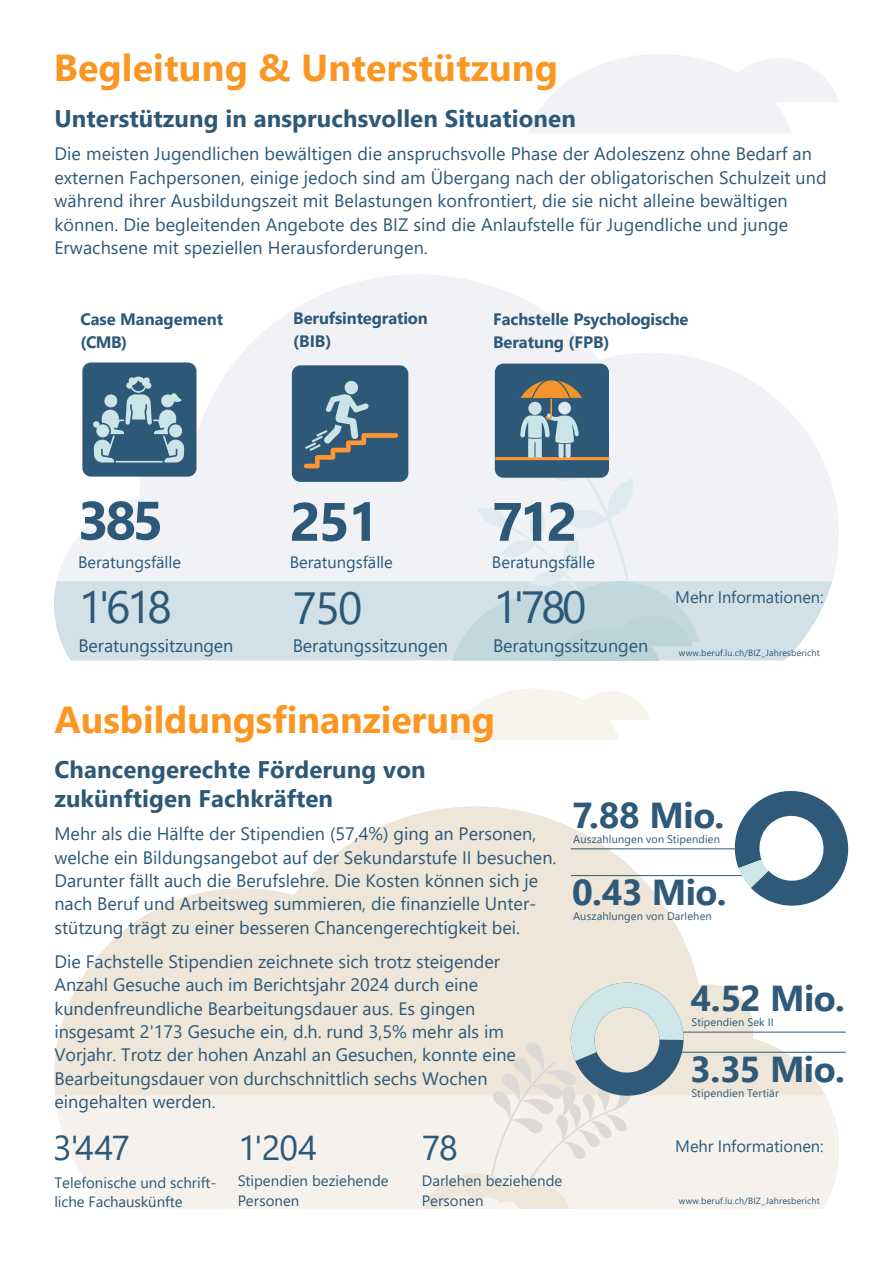
<style>
.page{position:relative;width:893px;height:1263px;background:#fff}
.page>*{position:absolute;margin:0;border:0;box-sizing:border-box;transform-origin:0 0}
.t1{font:700 54px "Segoe UI";letter-spacing:-.07em;color:#2d5877}
.t2{font:45px "Segoe UI";letter-spacing:-.075em;color:#2d5877}
.t3{font:700 37.5px "Segoe UI";letter-spacing:.005em;color:#fa9621}
.t4{font:700 36px "Segoe UI";letter-spacing:-.015em;color:#2e5978}
.t5{font:34.5px "Segoe UI";letter-spacing:-.03em;color:#2d5877}
.t6{font:700 24px/28.8px "Segoe UI";letter-spacing:.005em;color:#2d5877}
.t7{font:18px/23.4px "Segoe UI";color:#2d5877}
.t8{font:16.5px "Segoe UI";color:#2d5877}
.t9{font:700 16.5px/22.5px "Segoe UI";letter-spacing:-.005em;color:#2d5877}
.t10{font:15px/19.5px "Segoe UI";color:#2d5877}
.t11{font:10.95px "Segoe UI";letter-spacing:.01em;color:#2e5978}
.t12{font:9px "Segoe UI";letter-spacing:.015em;color:#2d5877}
.s1{font-style:inherit}
</style>
<div class="page">
<div style="left:54px;top:581px;width:778px;height:79px;background:#d2e1e7"></div>
<svg style="left:57px;top:274px;width:782px;height:307px;fill:#f0f2f5"></svg>
<svg style="left:54px;top:806px;width:785px;height:289px;fill:#ede6d9"></svg>
<div style="left:55px;top:1095px;width:784px;height:114px;background:#f5f2ed"></div>
<svg style="left:529px;top:54px;width:310px;height:79px"></svg>
<svg style="left:449px;top:689px;width:200px;height:51px"></svg>
<hr style="left:571px;top:875px;width:184px;height:1px;background:#2e5978">
<hr style="left:668px;top:1052px;width:178px;height:1px;background:#2e5978">
<hr style="left:571px;top:848px;width:184px;height:1px;background:#2e5978">
<hr style="left:665px;top:1031px;width:181px;height:1px;background:#2e5978">
<svg style="left:727px;top:791px;width:122px;height:119px"></svg>
<div style="left:82px;top:362px;width:114px;height:115px;background:#2d5877;border-radius:9px"></div>
<svg style="left:93px;top:377px;width:91px;height:85px"></svg>
<div style="left:495px;top:364px;width:114px;height:114px;background:#2d5877;border-radius:9px"></div>
<svg style="left:452px;top:378px;width:247px;height:283px"></svg>
<svg style="left:424px;top:975px;width:267px;height:234px;background:#e4e3dd"></svg>
<div style="left:292px;top:365px;width:116px;height:117px;background:#2d5877;border-radius:9px"></div>
<div style="left:345px;top:381px;width:13px;height:13px;background:#cbe4e7;border-radius:50%"></div>
<svg style="left:303px;top:394px;width:95px;height:74px"></svg>
<h3 class="t3" style="left:54px;top:33px;width:506px">Begleitung &amp; Unterstützung</h3>
<h3 class="t6" style="left:54px;top:102px;width:523px">Unterstützung in anspruchsvollen Situationen</h3>
<p class="t7" style="left:54px;top:141px;width:774px">Die meisten Jugendlichen bewältigen die anspruchsvolle Phase der Adoleszenz ohne Bedarf an externen Fachpersonen, einige jedoch sind am Übergang nach der obligatorischen Schulzeit und während ihrer Ausbildungszeit mit Belastungen konfrontiert, die sie nicht alleine bewältigen können. Die begleitenden Angebote des BIZ sind die Anlaufstelle für Jugendliche und junge Erwachsene mit speziellen Herausforderungen.</p>
<p class="t9" style="left:293px;top:306px;width:136px">Berufsintegration (BIB)</p>
<p class="t9" style="left:80px;top:307px;width:144px">Case Management (CMB)</p>
<p class="t9" style="left:493px;top:307px;width:197px">Fachstelle Psychologische<br>Beratung (FPB)</p>
<h1 class="t1" style="left:78px;top:469px;width:87px">385</h1>
<p class="t8" style="left:78px;top:546px;width:105px">Beratungsfälle</p>
<h2 class="t2" style="left:78px;top:565px;width:95px">1'618</h2>
<p class="t7" style="left:78px;top:632px;width:157px">Beratungssitzungen</p>
<h1 class="t1" style="left:290px;top:471px;width:91px">251</h1>
<p class="t8" style="left:290px;top:547px;width:105px">Beratungsfälle</p>
<h2 class="t2" style="left:293px;top:566px;width:71px">750</h2>
<p class="t7" style="left:293px;top:633px;width:157px">Beratungssitzungen</p>
<h1 class="t1" style="left:492px;top:471px;width:87px">712</h1>
<p class="t8" style="left:492px;top:546px;width:105px">Beratungsfälle</p>
<h2 class="t2" style="left:493px;top:565px;width:95px">1'780</h2>
<p class="t7" style="left:493px;top:632px;width:157px">Beratungssitzungen</p>
<p class="t8" style="left:675px;top:582px;width:150px">Mehr Informationen:</p>
<p class="t12" style="left:679px;top:644px;width:143px">www.beruf.lu.ch/BIZ_Jahresbericht</p>
<h3 class="t3" style="left:54px;top:685px;width:442px">Ausbildungs<span class="s1">f</span>inanzierung</h3>
<h3 class="t6" style="left:54px;top:753px;width:373px">Chancengerechte Förderung von zukünftigen Fachkräften</h3>
<p class="t7" style="left:54px;top:820px;width:503px">Mehr als die Hälfte der Stipendien (57,4%) ging an Personen, welche ein Bildungsangebot auf der Sekundarstufe II besuchen.<br>Darunter fällt auch die Berufslehre. Die Kosten können sich je nach Beruf und Arbeitsweg summieren, die finanzielle Unter&shy;stützung trägt zu einer besseren Chancengerechtigkeit bei.</p>
<p class="t7" style="left:54px;top:948px;width:463px">Die Fachstelle Stipendien zeichnete sich trotz steigender Anzahl Gesuche auch im Berichtsjahr 2024 durch eine kundenfreundliche Bearbeitungsdauer aus. Es gingen insgesamt 2'173 Gesuche ein, d.h. rund 3,5% mehr als im Vorjahr. Trotz der hohen Anzahl an Gesuchen, konnte eine Bearbeitungsdauer von durchschnittlich sechs Wochen eingehalten werden.</p>
<h3 class="t5" style="left:53px;top:1115px;width:79px">3'447</h3>
<p class="t10" style="left:54px;top:1171px;width:164px">Telefonische und schrift&shy;liche Fachauskünfte</p>
<h3 class="t5" style="left:238px;top:1115px;width:81px">1'204</h3>
<p class="t10" style="left:238px;top:1169px;width:152px">Stipendien beziehende<br>Personen</p>
<h3 class="t5" style="left:422px;top:1115px;width:37px">78</h3>
<p class="t10" style="left:422px;top:1169px;width:142px">Darlehen beziehende<br>Personen</p>
<h3 class="t4" style="left:572px;top:781px;width:154px">7.88 Mio.</h3>
<p class="t11" style="left:573px;top:829px;width:148px">Auszahlungen von Stipendien</p>
<h3 class="t4" style="left:572px;top:858px;width:156px">0.43 Mio.</h3>
<p class="t11" style="left:573px;top:906px;width:140px">Auszahlungen von Darlehen</p>
<h3 class="t4" style="left:690px;top:964px;width:156px">4.52 Mio.</h3>
<p class="t11" style="left:692px;top:1012px;width:83px">Stipendien Sek II</p>
<h3 class="t4" style="left:690px;top:1035px;width:156px">3.35 Mio.</h3>
<p class="t11" style="left:691px;top:1083px;width:89px">Stipendien Tertiär</p>
<p class="t8" style="left:675px;top:1130px;width:150px">Mehr Informationen:</p>
<p class="t12" style="left:679px;top:1192px;width:143px">www.beruf.lu.ch/BIZ_Jahresbericht</p>
</div>
